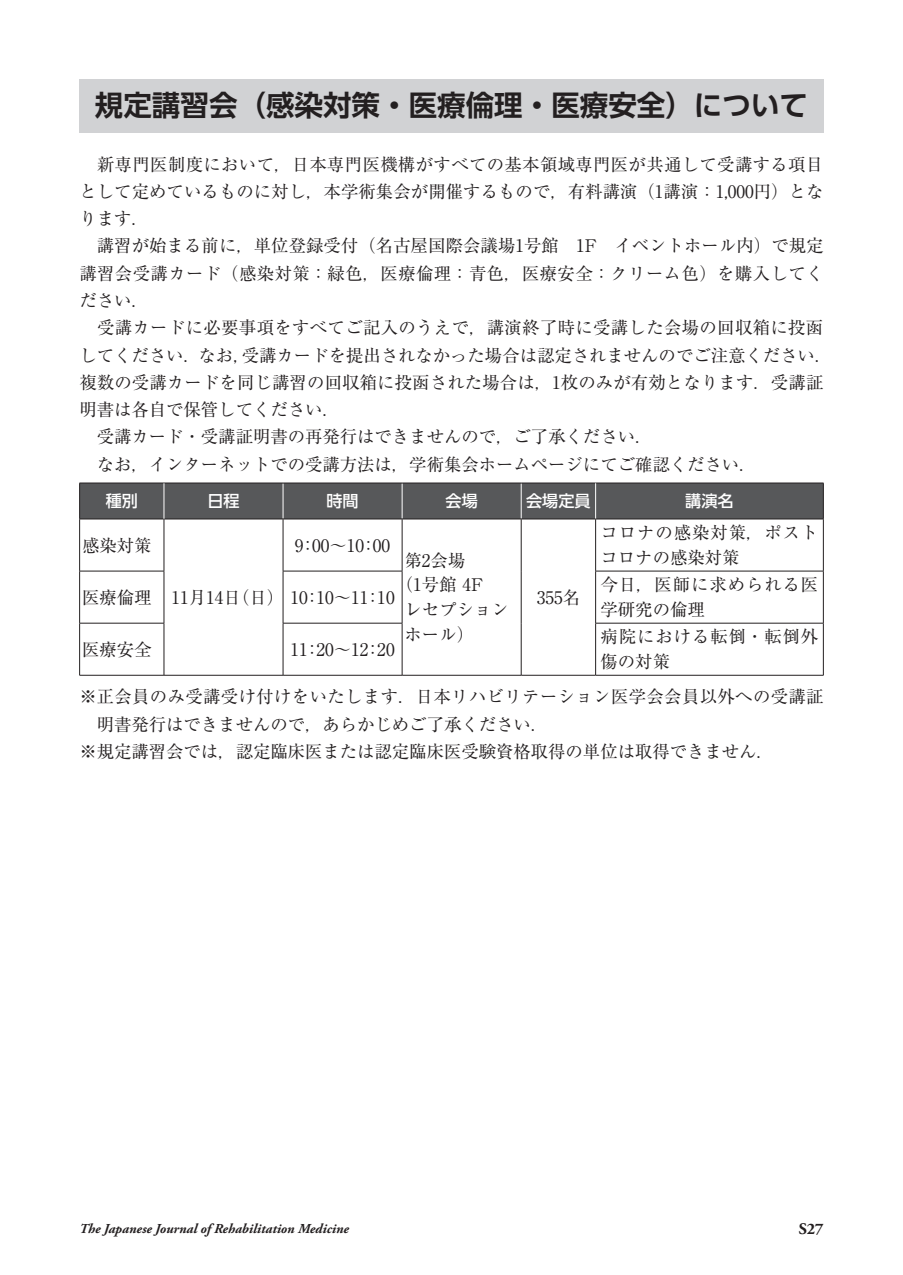
<style>
.page{position:relative;width:903px;height:1275px;background:#fff}
.page>*{position:absolute;margin:0;border:0;box-sizing:border-box;transform-origin:0 0}
.t1{font:700 28.53px "UD Shin Go Pr 6 N De";color:#231f20}
.t2{font:17.32px/27.3px "Ryumin Pr 6 N";letter-spacing:.005em;color:#231f20}
.t3{font:17.32px/24.8px "Ryumin Pr 6 N";letter-spacing:.055em;color:#231f20}
.t4{font:500 16.1px "UD Shin Go Pr 6 N";color:#fff}
.t5{font:700 16.1px "Adobe Garamond Pro";color:#231f20}
.t6{font:italic 700 13.65px "Adobe Garamond Pro";color:#231f20}
</style>
<div class="page">
<div style="left:79px;top:79px;width:744px;height:54px;background:#d1d2d4"></div>
<div style="left:80px;top:484px;width:743px;height:35px;background:#57585a"></div>
<hr style="left:283px;top:483px;width:1px;height:36px;background:#fff">
<hr style="left:402px;top:483px;width:1px;height:36px;background:#fff">
<hr style="left:521px;top:483px;width:1px;height:36px;background:#fff">
<hr style="left:79px;top:571px;width:85px;height:1px;background:#231f20">
<hr style="left:283px;top:571px;width:119px;height:1px;background:#231f20">
<hr style="left:595px;top:571px;width:228px;height:1px;background:#231f20">
<hr style="left:79px;top:623px;width:85px;height:1px;background:#231f20">
<hr style="left:283px;top:623px;width:119px;height:1px;background:#231f20">
<hr style="left:595px;top:623px;width:228px;height:1px;background:#231f20">
<hr style="left:79px;top:519px;width:85px;height:1px;background:#231f20">
<hr style="left:79px;top:519px;width:1px;height:52px;background:#231f20">
<hr style="left:283px;top:519px;width:119px;height:1px;background:#231f20">
<hr style="left:596px;top:519px;width:227px;height:1px;background:#231f20">
<hr style="left:823px;top:519px;width:1px;height:52px;background:#231f20">
<hr style="left:79px;top:571px;width:1px;height:52px;background:#231f20">
<hr style="left:823px;top:571px;width:1px;height:52px;background:#231f20">
<hr style="left:79px;top:623px;width:1px;height:52px;background:#231f20">
<hr style="left:823px;top:623px;width:1px;height:52px;background:#231f20">
<hr style="left:79px;top:675px;width:85px;height:1px;background:#231f20">
<hr style="left:283px;top:675px;width:119px;height:1px;background:#231f20">
<hr style="left:596px;top:675px;width:227px;height:1px;background:#231f20">
<hr style="left:79px;top:483px;width:85px;height:1px;background:#231f20">
<hr style="left:79px;top:483px;width:1px;height:36px;background:#231f20">
<hr style="left:164px;top:519px;width:119px;height:1px;background:#231f20">
<hr style="left:164px;top:519px;width:1px;height:52px;background:#231f20">
<hr style="left:283px;top:519px;width:1px;height:52px;background:#231f20">
<hr style="left:164px;top:571px;width:1px;height:52px;background:#231f20">
<hr style="left:283px;top:571px;width:1px;height:52px;background:#231f20">
<hr style="left:164px;top:623px;width:1px;height:52px;background:#231f20">
<hr style="left:283px;top:623px;width:1px;height:52px;background:#231f20">
<hr style="left:164px;top:675px;width:119px;height:1px;background:#231f20">
<hr style="left:164px;top:483px;width:119px;height:1px;background:#231f20">
<hr style="left:283px;top:483px;width:119px;height:1px;background:#231f20">
<hr style="left:402px;top:483px;width:119px;height:1px;background:#231f20">
<hr style="left:521px;top:483px;width:75px;height:1px;background:#231f20">
<hr style="left:596px;top:483px;width:227px;height:1px;background:#231f20">
<hr style="left:823px;top:483px;width:1px;height:36px;background:#231f20">
<hr style="left:402px;top:519px;width:119px;height:1px;background:#231f20">
<hr style="left:402px;top:519px;width:1px;height:52px;background:#231f20">
<hr style="left:402px;top:571px;width:1px;height:52px;background:#231f20">
<hr style="left:402px;top:623px;width:1px;height:52px;background:#231f20">
<hr style="left:402px;top:675px;width:119px;height:1px;background:#231f20">
<hr style="left:164px;top:483px;width:1px;height:36px;background:#fff">
<hr style="left:595px;top:483px;width:1px;height:36px;background:#fff">
<hr style="left:521px;top:519px;width:75px;height:1px;background:#231f20">
<hr style="left:521px;top:519px;width:1px;height:52px;background:#231f20">
<hr style="left:595px;top:519px;width:1px;height:52px;background:#231f20">
<hr style="left:521px;top:571px;width:1px;height:52px;background:#231f20">
<hr style="left:595px;top:571px;width:1px;height:52px;background:#231f20">
<hr style="left:521px;top:623px;width:1px;height:52px;background:#231f20">
<hr style="left:595px;top:623px;width:1px;height:52px;background:#231f20">
<hr style="left:521px;top:675px;width:75px;height:1px;background:#231f20">
<h1 class="t1" style="left:95px;top:82px;width:715px">規定講習会（感染対策・医療倫理・医療安全）について</h1>
<p class="t2" style="left:79px;top:150px;width:754px">　新専門医制度において，日本専門医機構がすべての基本領域専門医が共通して受講する項目として定めているものに対し，本学術集会が開催するもので，有料講演（1講演：1,000円）となります．<br>　講習が始まる前に，単位登録受付（名古屋国際会議場1号館　1F　イベントホール内）で規定講習会受講カード（感染対策：緑色，医療倫理：青色，医療安全：クリーム色）を購入してください．<br>　受講カードに必要事項をすべてご記入のうえで，講演終了時に受講した会場の回収箱に投函してください．なお，受講カードを提出されなかった場合は認定されませんのでご注意ください．複数の受講カードを同じ講習の回収箱に投函された場合は，1枚のみが有効となります．受講証明書は各自で保管してください．<br>　受講カード・受講証明書の再発行はできませんので，ご了承ください．<br>　なお，インターネットでの受講方法は，学術集会ホームページにてご確認ください．</p>
<p class="t4" style="left:106px;top:488px;width:34px">種別</p>
<p class="t4" style="left:207px;top:488px;width:34px">日程</p>
<p class="t4" style="left:326px;top:488px;width:34px">時間</p>
<p class="t4" style="left:445px;top:488px;width:34px">会場</p>
<p class="t4" style="left:526px;top:488px;width:66px">会場定員</p>
<p class="t4" style="left:685px;top:488px;width:50px">講演名</p>
<p class="t2" style="left:82px;top:531px;width:71px">感染対策</p>
<p class="t2" style="left:171px;top:583px;width:225px">11月14日（日） 10：10～11：10</p>
<p class="t3" style="left:600px;top:519px;width:219px">コロナの感染対策，ポストコロナの感染対策</p>
<p class="t2" style="left:295px;top:531px;width:97px">9：00～10：00</p>
<p class="t2" style="left:405px;top:545px;width:62px">第2会場</p>
<p class="t2" style="left:396px;top:570px;width:89px">（1号館 4F</p>
<p class="t2" style="left:405px;top:595px;width:106px">レセプション</p>
<p class="t2" style="left:405px;top:620px;width:71px">ホール）</p>
<p class="t3" style="left:600px;top:571px;width:219px">今日，医師に求められる医学研究の倫理</p>
<p class="t2" style="left:537px;top:583px;width:45px">355名</p>
<p class="t2" style="left:82px;top:583px;width:71px">医療倫理</p>
<p class="t3" style="left:600px;top:624px;width:219px">病院における転倒・転倒外傷の対策</p>
<p class="t2" style="left:79px;top:682px;width:746px">※ 正会員のみ受講受け付けをいたします．日本リハビリテーション医学会会員以外への受講証</p>
<p class="t2" style="left:97px;top:709px;width:453px">明書発行はできませんので，あらかじめご了承ください．</p>
<p class="t2" style="left:79px;top:737px;width:696px">※規定講習会では，認定臨床医または認定臨床医受験資格取得の単位は取得できません．</p>
<p class="t2" style="left:82px;top:635px;width:71px">医療安全</p>
<p class="t2" style="left:290px;top:635px;width:106px">11：20～12：20</p>
<p class="t6" style="left:79px;top:1221px;width:271px">The Japanese Journal of Rehabilitation Medicine</p>
<p class="t5" style="left:799px;top:1219px;width:26px">S27</p>
</div>
